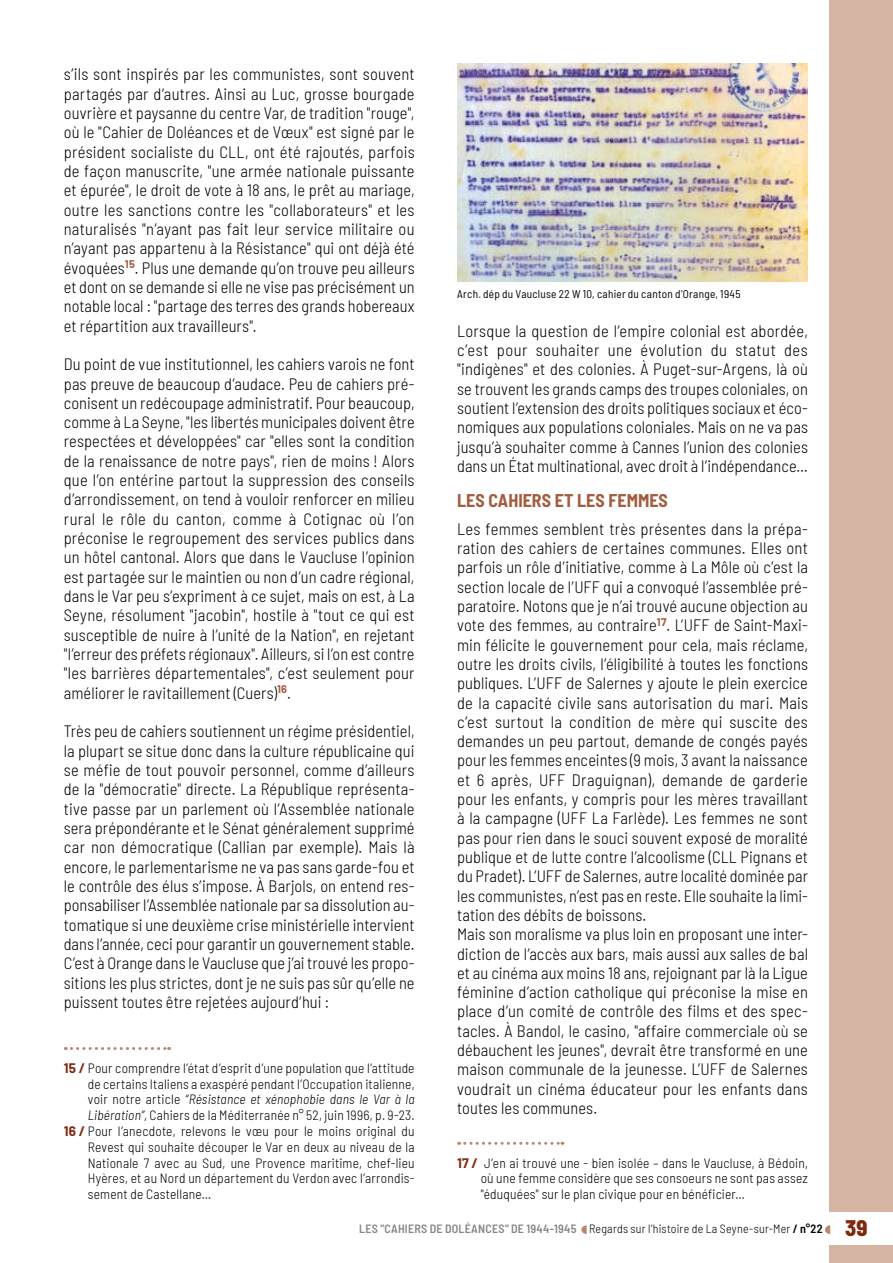
<style>
.page{position:relative;width:893px;height:1263px;background:#fff}
.page>*{position:absolute;margin:0;border:0;box-sizing:border-box;transform-origin:0 0}
.t1{font:700 semi-condensed 18px "Barlow";letter-spacing:.005em;color:#a25d40}
.t2{font:300 semi-condensed 16.5px/19.4px "Barlow";letter-spacing:.005em;color:#000;text-align:justify}
.t3{font:300 semi-condensed 13.5px/15.8px "Barlow";letter-spacing:.015em;color:#000;text-align:justify}
.t4{font:italic 300 semi-condensed 13.5px "Barlow";letter-spacing:.015em;color:#000}
.t5{font:300 semi-condensed 12px "Barlow";letter-spacing:.02em;color:#000}
.t6{font:semi-condensed 11.25px "Barlow";letter-spacing:.025em;color:#000}
.s1{font-weight:700;font-stretch:normal;color:#80280f}
.s2{font-style:normal}
.s3{font-style:italic}
.s4{font-weight:600;color:#878787}
.s5{font-weight:600}
.s6{font-weight:800;font-size:22.5px;color:#80280f}
</style>
<div class="page">
<div style="left:829px;top:0;width:64px;height:1263px;background:#d5b4a3"></div>
<svg style="left:65px;top:1047px;width:105px;height:3px"></svg>
<img style="left:457px;top:64px;width:351px;height:217px">
<svg style="left:459px;top:1142px;width:104px;height:3px"></svg>
<div style="left:829px;top:1212px;width:64px;height:32px;background:#fff"></div>
<svg style="left:581px;top:1225px;width:6px;height:9px"></svg>
<svg style="left:825px;top:1225px;width:5px;height:9px"></svg>
<p class="t2" style="left:64px;top:63px;width:352px">s’ils sont inspirés par les communistes, sont souvent partagés par d’autres. Ainsi au Luc, grosse bourgade ouvrière et paysanne du centre Var, de tradition "rouge", où le "Cahier de Doléances et de Vœux" est signé par le président socialiste du CLL, ont été rajoutés, parfois de façon manuscrite, "une armée nationale puissante et épurée", le droit de vote à 18 ans, le prêt au mariage, outre les sanctions contre les "collaborateurs" et les naturalisés "n’ayant pas fait leur service militaire ou n’ayant pas appartenu à la Résistance" qui ont déjà été évoquées<sup>15</sup>. Plus une demande qu’on trouve peu ailleurs et dont on se demande si elle ne vise pas précisément un notable local : "partage des terres des grands hobereaux et répartition aux travailleurs".</p>
<p class="t2" style="left:64px;top:353px;width:352px">Du point de vue institutionnel, les cahiers varois ne font pas preuve de beaucoup d’audace. Peu de cahiers pré&shy;conisent un redécoupage administratif. Pour beaucoup, comme à La Seyne, "les libertés municipales doivent être respectées et développées" car "elles sont la condition de la renaissance de notre pays", rien de moins ! Alors que l’on entérine partout la suppression des conseils d’arrondissement, on tend à vouloir renforcer en milieu rural le rôle du canton, comme à Cotignac où l’on préconise le regroupement des services publics dans un hôtel cantonal. Alors que dans le Vaucluse l’opinion est partagée sur le maintien ou non d’un cadre régional, dans le Var peu s’expriment à ce sujet, mais on est, à La Seyne, résolument "jacobin", hostile à "tout ce qui est susceptible de nuire à l’unité de la Nation", en rejetant "l’erreur des préfets régionaux". Ailleurs, si l’on est contre "les barrières départementales", c’est seulement pour améliorer le ravitaillement (Cuers)<sup>16</sup>.</p>
<p class="t2" style="left:64px;top:720px;width:352px">Très peu de cahiers soutiennent un régime présidentiel, la plupart se situe donc dans la culture républicaine qui se méfie de tout pouvoir personnel, comme d’ailleurs de la "démocratie" directe. La République représenta&shy;tive passe par un parlement où l’Assemblée nationale sera prépondérante et le Sénat généralement supprimé car non démocratique (Callian par exemple). Mais là encore, le parlementarisme ne va pas sans garde-fou et le contrôle des élus s’impose. À Barjols, on entend res&shy;ponsabiliser l’Assemblée nationale par sa dissolution au&shy;tomatique si une deuxième crise ministérielle intervient dans l’année, ceci pour garantir un gouvernement stable.<br>C’est à Orange dans le Vaucluse que j’ai trouvé les propo&shy;sitions les plus strictes, dont je ne suis pas sûr qu’elle ne puissent toutes être rejetées aujourd’hui :</p>
<p class="t6" style="left:457px;top:286px;width:285px">Arch. dép du Vaucluse 22 W 10, cahier du canton d’Orange, 1945</p>
<p class="t2" style="left:457px;top:320px;width:352px">Lorsque la question de l’empire colonial est abordée, c’est pour souhaiter une évolution du statut des "indigènes" et des colonies. À Puget-sur-Argens, là où se trouvent les grands camps des troupes coloniales, on soutient l’extension des droits politiques sociaux et éco&shy;nomiques aux populations coloniales. Mais on ne va pas jusqu’à souhaiter comme à Cannes l’union des colonies dans un État multinational, avec droit à l’indépendance…</p>
<p class="t1" style="left:457px;top:487px;width:212px">LES CAHIERS ET LES FEMMES</p>
<p class="t2" style="left:457px;top:518px;width:352px;text-align:left">Les femmes semblent très présentes dans la prépa&shy;ration des cahiers de certaines communes. Elles ont parfois un rôle d’initiative, comme à La Môle où c’est la section locale de l’UFF qui a convoqué l’assemblée pré&shy;paratoire. Notons que je n’ai trouvé aucune objection au vote des femmes, au contraire<sup>17</sup>. L’UFF de Saint-Maxi&shy;min félicite le gouvernement pour cela, mais réclame, outre les droits civils, l’éligibilité à toutes les fonctions publiques. L’UFF de Salernes y ajoute le plein exercice de la capacité civile sans autorisation du mari. Mais c’est surtout la condition de mère qui suscite des demandes un peu partout, demande de congés payés pour les femmes enceintes (9 mois, 3 avant la naissance et 6 après, UFF Draguignan), demande de garderie pour les enfants, y compris pour les mères travaillant à la campagne (UFF La Farlède). Les femmes ne sont pas pour rien dans le souci souvent exposé de moralité publique et de lutte contre l’alcoolisme (CLL Pignans et du Pradet). L’UFF de Salernes, autre localité dominée par les communistes, n’est pas en reste. Elle souhaite la limi&shy;tation des débits de boissons.<br>Mais son moralisme va plus loin en proposant une inter&shy;diction de l’accès aux bars, mais aussi aux salles de bal et au cinéma aux moins 18 ans, rejoignant par là la Ligue féminine d’action catholique qui préconise la mise en place d’un comité de contrôle des films et des spec&shy;tacles. À Bandol, le casino, "affaire commerciale où se débauchent les jeunes", devrait être transformé en une maison communale de la jeunesse. L’UFF de Salernes voudrait un cinéma éducateur pour les enfants dans toutes les communes.</p>
<p class="t3" style="left:64px;top:1059px;width:352px"><span class="s1">15 /</span> Pour comprendre l’état d’esprit d’une population que l’attitude</p>
<p class="t3" style="left:88px;top:1075px;width:328px">de certains Italiens a exaspéré pendant l’Occupation italienne,</p>
<p class="t4" style="left:88px;top:1090px;width:328px"><span class="s2">voir notre article</span> “Résistance et xénophobie dans le Var à la</p>
<p class="t3" style="left:88px;top:1106px;width:328px"><span class="s3">Libération”</span>, Cahiers de la Méditerranée n° 52, juin 1996, p. 9-23.</p>
<p class="t3" style="left:64px;top:1122px;width:352px"><span class="s1">16 /</span> Pour l’anecdote, relevons le vœu pour le moins original du</p>
<p class="t3" style="left:88px;top:1138px;width:328px">Revest qui souhaite découper le Var en deux au niveau de la</p>
<p class="t3" style="left:88px;top:1154px;width:328px">Nationale 7 avec au Sud, une Provence maritime, chef-lieu</p>
<p class="t3" style="left:88px;top:1170px;width:328px">Hyères, et au Nord un département du Verdon avec l’arrondis-</p>
<p class="t3" style="left:88px;top:1185px;width:125px">sement de Castellane…</p>
<p class="t3" style="left:481px;top:1154px;width:329px;text-indent:-24px"><span class="s1">17 /</span> J’en ai trouvé une - bien isolée – dans le Vaucluse, à Bédoin, où une femme considère que ses consoeurs ne sont pas assez "éduquées" sur le plan civique pour en bénéficier…</p>
<p class="t5" style="left:359px;top:1220px;width:510px"><span class="s4">LES "CAHIERS DE DOLÉANCES" DE 1944-1945</span> Regards sur l'histoire de La Seyne-sur-Mer <span class="s5">/ N°22</span> <span class="s6">39</span></p>
</div>
